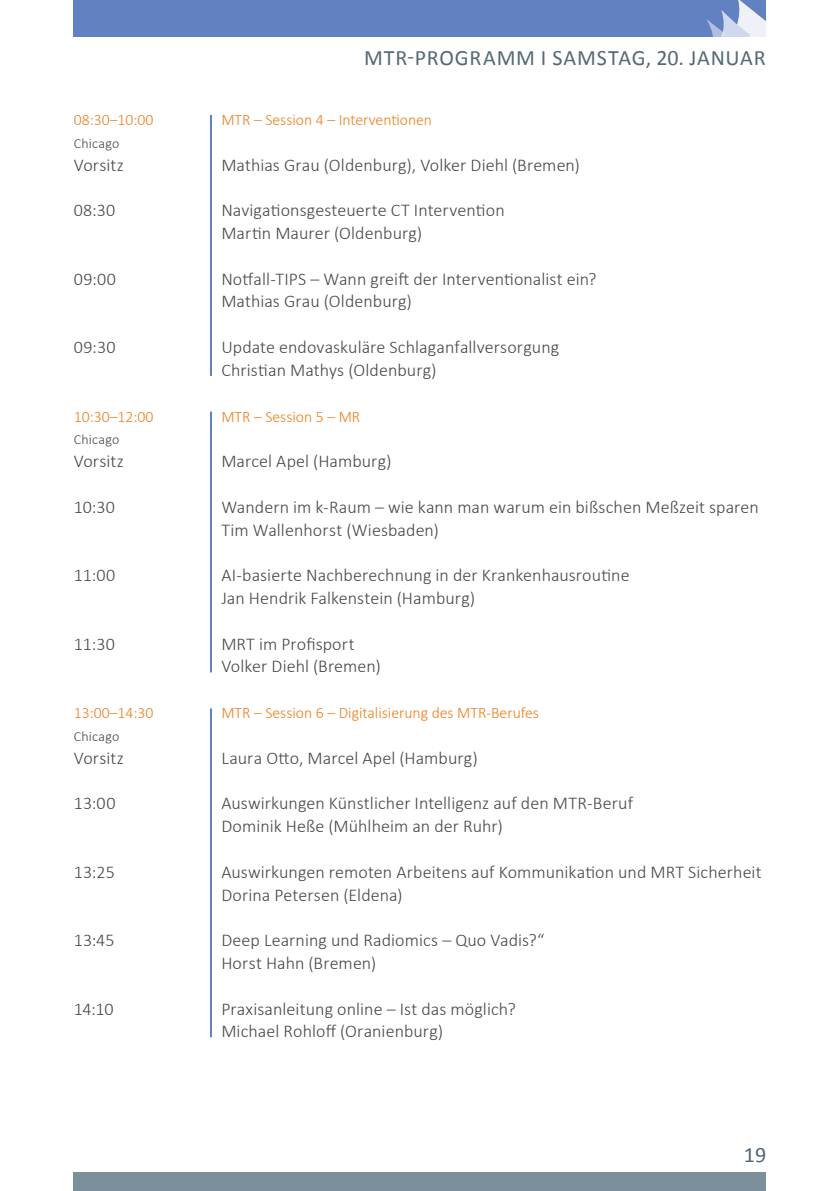
<style>
.page{position:relative;width:840px;height:1191px;background:#fff}
.page>*{position:absolute;margin:0;border:0;box-sizing:border-box;transform-origin:0 0}
.t1{font:22px "Calibri";letter-spacing:.04em;color:#546a75}
.t2{font:22px "Calibri";color:#4f657a}
.t3{font:300 18px/22.8px "Calibri";letter-spacing:.005em;color:#464748}
.t4{font:300 16px "Calibri";color:#ee7f1f}
.t5{font:300 14px "Calibri";letter-spacing:.015em;color:#464748}
</style>
<div class="page">
<div style="left:74px;top:1172px;width:691px;height:19px;background:#7b909b"></div>
<div style="left:74px;top:0;width:691px;height:36px;background:#6281c1"></div>
<svg style="left:706px;top:0;width:59px;height:36px"></svg>
<hr style="left:210px;top:115px;width:2px;height:261px;background:#6281c1">
<hr style="left:210px;top:411px;width:2px;height:261px;background:#6281c1">
<hr style="left:210px;top:708px;width:2px;height:329px;background:#6281c1">
<p class="t1" style="left:364px;top:43px;width:228px">MTR-PROGRAMM I SAMST</p>
<p class="t1" style="left:618px;top:43px;width:144px">AG, 20. JANUAR</p>
<p class="t4" style="left:74px;top:110px;width:81px">08:30–10:00</p>
<p class="t4" style="left:221px;top:110px;width:212px">MTR – Session 4 – Interventionen</p>
<p class="t5" style="left:74px;top:134px;width:47px">Chicago</p>
<p class="t3" style="left:74px;top:153px;width:52px">Vorsitz</p>
<p class="t3" style="left:221px;top:153px;width:360px">Mathias Grau (Oldenburg), Volker Diehl (Bremen)</p>
<p class="t3" style="left:74px;top:199px;width:43px">08:30</p>
<p class="t3" style="left:221px;top:199px;width:285px">Navigationsgesteuerte CT Intervention<br>Martin Maurer (Oldenburg)</p>
<p class="t3" style="left:74px;top:267px;width:44px">09:00</p>
<p class="t3" style="left:221px;top:267px;width:376px">Notfall-TIPS – Wann greift der Interventionalist ein?<br>Mathias Grau (Oldenburg)</p>
<p class="t3" style="left:74px;top:335px;width:43px">09:30</p>
<p class="t3" style="left:221px;top:335px;width:339px">Update endovaskuläre Schlaganfallversorgung<br>Christian Mathys (Oldenburg)</p>
<p class="t4" style="left:74px;top:406px;width:81px">10:30–12:00</p>
<p class="t4" style="left:221px;top:406px;width:140px">MTR – Session 5 – MR</p>
<p class="t5" style="left:74px;top:431px;width:47px">Chicago</p>
<p class="t3" style="left:74px;top:449px;width:52px">Vorsitz</p>
<p class="t3" style="left:221px;top:449px;width:171px">Marcel Apel (Hamburg)</p>
<p class="t3" style="left:74px;top:495px;width:43px">10:30</p>
<p class="t3" style="left:221px;top:495px;width:538px">Wandern im k-Raum – wie kann man warum ein bißschen Meßzeit sparen<br>Tim Wallenhorst (Wiesbaden)</p>
<p class="t3" style="left:74px;top:563px;width:43px">11:00</p>
<p class="t3" style="left:221px;top:563px;width:409px">AI-basierte Nachberechnung in der Krankenhausroutine<br>Jan Hendrik Falkenstein (Hamburg)</p>
<p class="t3" style="left:74px;top:632px;width:43px">11:30</p>
<p class="t3" style="left:221px;top:632px;width:161px">MRT im Profisport<br>Volker Diehl (Bremen)</p>
<p class="t4" style="left:74px;top:703px;width:81px">13:00–14:30</p>
<p class="t4" style="left:221px;top:703px;width:319px">MTR – Session 6 – Digitalisierung des MTR-Berufes</p>
<p class="t5" style="left:74px;top:727px;width:47px">Chicago</p>
<p class="t3" style="left:74px;top:746px;width:52px">Vorsitz</p>
<p class="t3" style="left:221px;top:746px;width:258px">Laura Otto, Marcel Apel (Hamburg)</p>
<p class="t3" style="left:74px;top:791px;width:43px">13:00</p>
<p class="t3" style="left:221px;top:791px;width:413px">Auswirkungen Künstlicher Intelligenz auf den MTR-Beruf<br>Dominik Heße (Mühlheim an der Ruhr)</p>
<p class="t3" style="left:74px;top:860px;width:43px">13:25</p>
<p class="t3" style="left:221px;top:860px;width:541px">Auswirkungen remoten Arbeitens auf Kommunikation und MRT Sicherheit<br>Dorina Petersen (Eldena)</p>
<p class="t3" style="left:74px;top:928px;width:42px">13:45</p>
<p class="t3" style="left:221px;top:928px;width:324px">Deep Learning und Radiomics – Quo Vadis?“<br>Horst Hahn (Bremen)</p>
<p class="t3" style="left:74px;top:997px;width:41px">14:10</p>
<p class="t3" style="left:221px;top:997px;width:296px">Praxisanleitung online – Ist das möglich?<br>Michael Rohloff (Oranienburg)</p>
<p class="t2" style="left:743px;top:1140px;width:24px">19</p>
</div>
